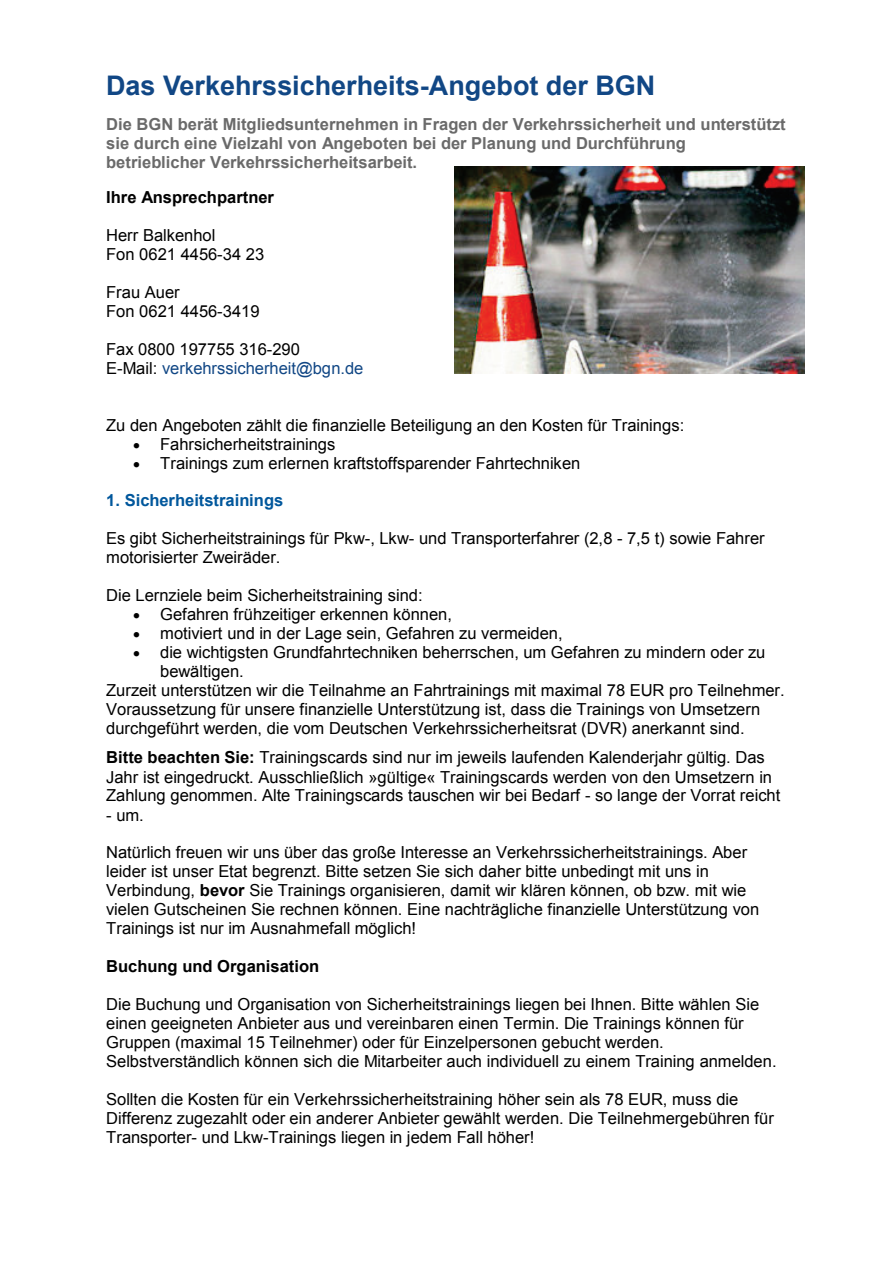
<style>
.page{position:relative;width:893px;height:1263px;background:#fff}
.page>*{position:absolute;margin:0;border:0;box-sizing:border-box;transform-origin:0 0}
.t1{font:700 27px "Arial";color:#114785}
.t2{font:16.5px/19px "Arial";color:#000}
.t3{font:700 16.5px/18.9px "Arial";color:#6a6a6a}
.t4{font:700 16.5px "Arial";color:#000}
.t5{font:700 16.5px "Arial";color:#01579c}
.s1{color:#114785}
.s2{font-weight:700}
</style>
<div class="page">
<img style="left:454px;top:167px;width:351px;height:206px">
<h2 class="t1" style="left:106px;top:68px;width:551px">Das Verkehrssicherheits-Angebot der BGN</h2>
<h4 class="t3" style="left:106px;top:116px;width:681px">Die BGN berät Mitgliedsunternehmen in Fragen der Verkehrssicherheit und unterstützt sie durch eine Vielzahl von Angeboten bei der Planung und Durchführung betrieblicher Verkehrssicherheitsarbeit.</h4>
<p class="t4" style="left:106px;top:186px;width:169px">Ihre Ansprechpartner</p>
<p class="t2" style="left:106px;top:226px;width:160px">Herr Balkenhol<br>Fon 0621 4456-34 23</p>
<p class="t2" style="left:106px;top:283px;width:155px">Frau Auer<br>Fon 0621 4456-3419</p>
<p class="t2" style="left:106px;top:339px;width:259px">Fax 0800 197755 316-290<br>E-Mail: <span class="s1">verkehrssicherheit@bgn.de</span></p>
<p class="t2" style="left:106px;top:415px;width:580px">Zu den Angeboten zählt die finanzielle Beteiligung an den Kosten für Trainings:</p>
<p class="t2" style="left:133px;top:434px;width:204px">• Fahrsicherheitstrainings</p>
<p class="t2" style="left:133px;top:453px;width:449px">• Trainings zum erlernen kraftstoffsparender Fahrtechniken</p>
<p class="t5" style="left:106px;top:490px;width:179px">1. Sicherheitstrainings</p>
<p class="t2" style="left:106px;top:529px;width:660px">Es gibt Sicherheitstrainings für Pkw-, Lkw- und Transporterfahrer (2,8 - 7,5 t) sowie Fahrer motorisierter Zweiräder.</p>
<p class="t2" style="left:106px;top:586px;width:318px">Die Lernziele beim Sicherheitstraining sind:</p>
<p class="t2" style="left:133px;top:605px;width:320px">• Gefahren frühzeitiger erkennen können,</p>
<p class="t2" style="left:133px;top:624px;width:431px">• motiviert und in der Lage sein, Gefahren zu vermeiden,</p>
<p class="t2" style="left:160px;top:643px;width:607px;text-indent:-27px">• die wichtigsten Grundfahrtechniken beherrschen, um Gefahren zu mindern oder zu bewältigen.</p>
<p class="t2" style="left:106px;top:681px;width:680px">Zurzeit unterstützen wir die Teilnahme an Fahrtrainings mit maximal 78 EUR pro Teilnehmer.<br>Voraussetzung für unsere finanzielle Unterstützung ist, dass die Trainings von Umsetzern durchgeführt werden, die vom Deutschen Verkehrssicherheitsrat (DVR) anerkannt sind.</p>
<p class="t2" style="left:106px;top:748px;width:676px"><span class="s2">Bitte beachten Sie:</span> Trainingscards sind nur im jeweils laufenden Kalenderjahr gültig. Das<br>Jahr ist eingedruckt. Ausschließlich »gültige« Trainingscards werden von den Umsetzern in<br>Zahlung genommen. Alte Trainingscards tauschen wir bei Bedarf - so lange der Vorrat reicht</p>
<p class="t2" style="left:106px;top:805px;width:39px">- um.</p>
<p class="t2" style="left:106px;top:843px;width:655px">Natürlich freuen wir uns über das große Interesse an Verkehrssicherheitstrainings. Aber leider ist unser Etat begrenzt. Bitte setzen Sie sich daher bitte unbedingt mit uns in Verbindung, <span class="s2">bevor</span> Sie Trainings organisieren, damit wir klären können, ob bzw. mit wie vielen Gutscheinen Sie rechnen können. Eine nachträgliche finanzielle Unterstützung von Trainings ist nur im Ausnahmefall möglich!</p>
<p class="t4" style="left:106px;top:955px;width:215px">Buchung und Organisation</p>
<p class="t2" style="left:106px;top:995px;width:672px">Die Buchung und Organisation von Sicherheitstrainings liegen bei Ihnen. Bitte wählen Sie einen geeigneten Anbieter aus und vereinbaren einen Termin. Die Trainings können für Gruppen (maximal 15 Teilnehmer) oder für Einzelpersonen gebucht werden.<br>Selbstverständlich können sich die Mitarbeiter auch individuell zu einem Training anmelden.</p>
<p class="t2" style="left:106px;top:1090px;width:669px">Sollten die Kosten für ein Verkehrssicherheitstraining höher sein als 78 EUR, muss die<br>Differenz zugezahlt oder ein anderer Anbieter gewählt werden. Die Teilnehmergebühren für<br>Transporter- und Lkw-Trainings liegen in jedem Fall höher!</p>
</div>
